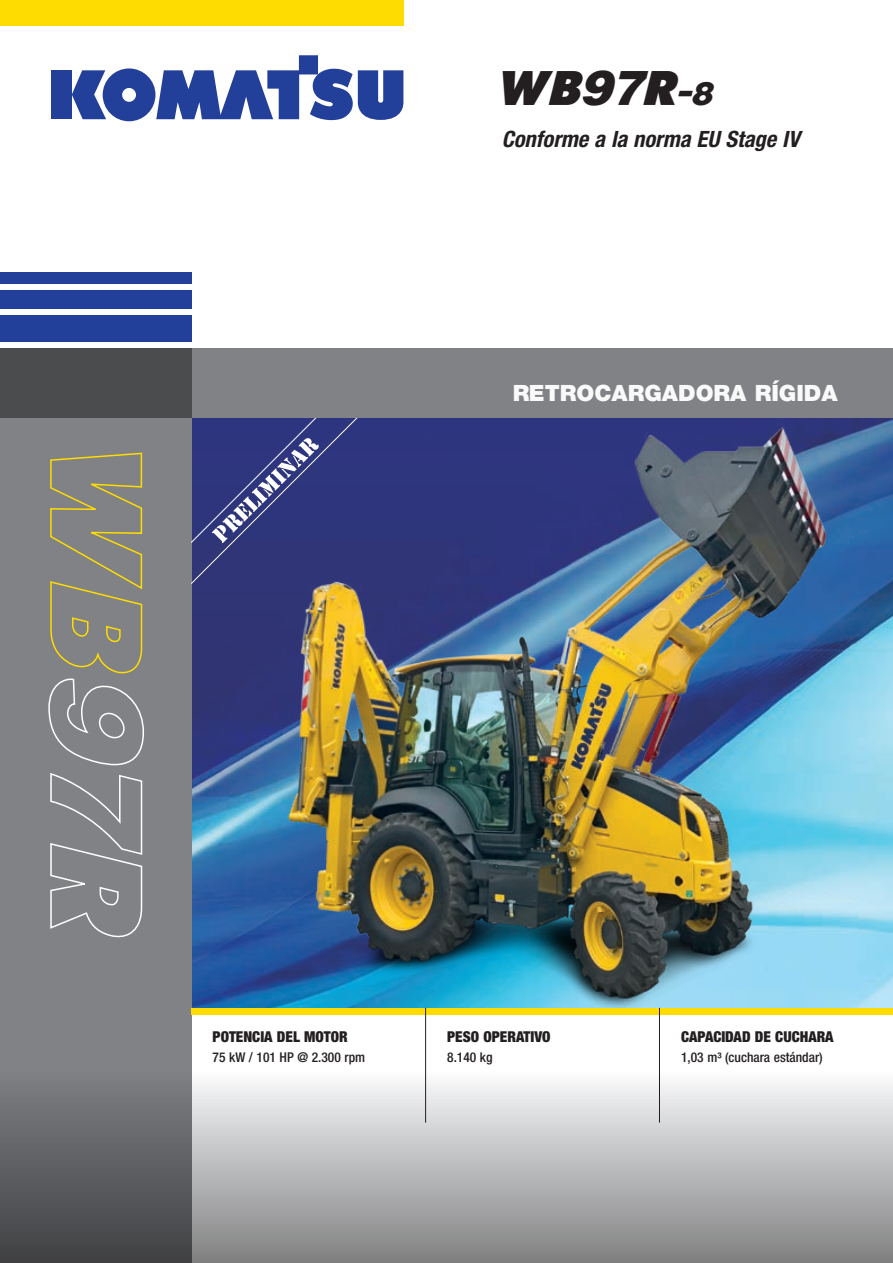
<style>
.page{position:relative;width:893px;height:1263px;background:#fff}
.page>*{position:absolute;margin:0;border:0;box-sizing:border-box;transform-origin:0 0}
.t1{font:italic 45px "Komatsu VI";letter-spacing:-.04em;color:#231f20}
.t2{font:italic 700 condensed 22.5px "Helvetica Neue LT Pro";color:#231f20}
.t3{font:900 22.5px "Helvetica Neue LT Pro";color:#fff}
.t4{font:900 condensed 15px "Helvetica Neue LT Pro";color:#231f20}
.t5{font:500 condensed 13.5px "Helvetica Neue LT Pro";color:#231f20}
.s1{font-size:30px}
</style>
<div class="page">
<img style="left:192px;top:418px;width:701px;height:590px">
<div style="left:0;top:349px;width:192px;height:914px;background:#808285"></div>
<div style="left:0;top:316px;width:192px;height:26px;background:#223f99"></div>
<div style="left:0;top:290px;width:192px;height:19px;background:#223f99"></div>
<div style="left:0;top:272px;width:192px;height:12px;background:#223f99"></div>
<div style="left:0;top:0;width:404px;height:26px;background:#ffdc01"></div>
<div style="left:51px;top:70px;width:21px;height:49px;background:#223f99"></div>
<svg style="left:72px;top:55px;width:331px;height:66px"></svg>
<div style="left:191px;top:1008px;width:702px;height:6px;background:#ffdc01"></div>
<div style="left:0;top:349px;width:893px;height:69px;background:#808285"></div>
<div style="left:0;top:349px;width:192px;height:69px;background:#4b4c4d"></div>
<svg style="left:0;top:1071px;width:893px;height:192px;background:#a8a9aa"></svg>
<hr style="left:425px;top:1008px;width:1px;height:115px;background:#231f20">
<hr style="left:659px;top:1008px;width:1px;height:115px;background:#231f20">
<svg style="left:192px;top:418px;width:166px;height:166px;background:#3c4284"></svg>
<img style="left:272px;top:423px;width:564px;height:585px">
<svg style="left:48px;top:452px;width:96px;height:485px"></svg>
<h1 class="t1" style="left:502px;top:64px;width:215px">WB97R<span class="s1">-8</span></h1>
<h2 class="t2" style="left:502px;top:125px;width:299px">Conforme a la norma EU Stage IV</h2>
<h2 class="t3" style="left:512px;top:379px;width:327px">RETROCARGADORA RÍGIDA</h2>
<p class="t4" style="left:213px;top:1028px;width:137px">POTENCIA DEL MOTOR</p>
<p class="t5" style="left:213px;top:1049px;width:154px">75 kW / 101 HP @ 2.300 rpm</p>
<p class="t4" style="left:447px;top:1028px;width:105px">PESO OPERATIVO</p>
<p class="t5" style="left:447px;top:1049px;width:47px">8.140 kg</p>
<p class="t4" style="left:681px;top:1028px;width:154px">CAPACIDAD DE CUCHARA</p>
<p class="t5" style="left:681px;top:1049px;width:143px">1,03 m³ (cuchara estándar)</p>
</div>
